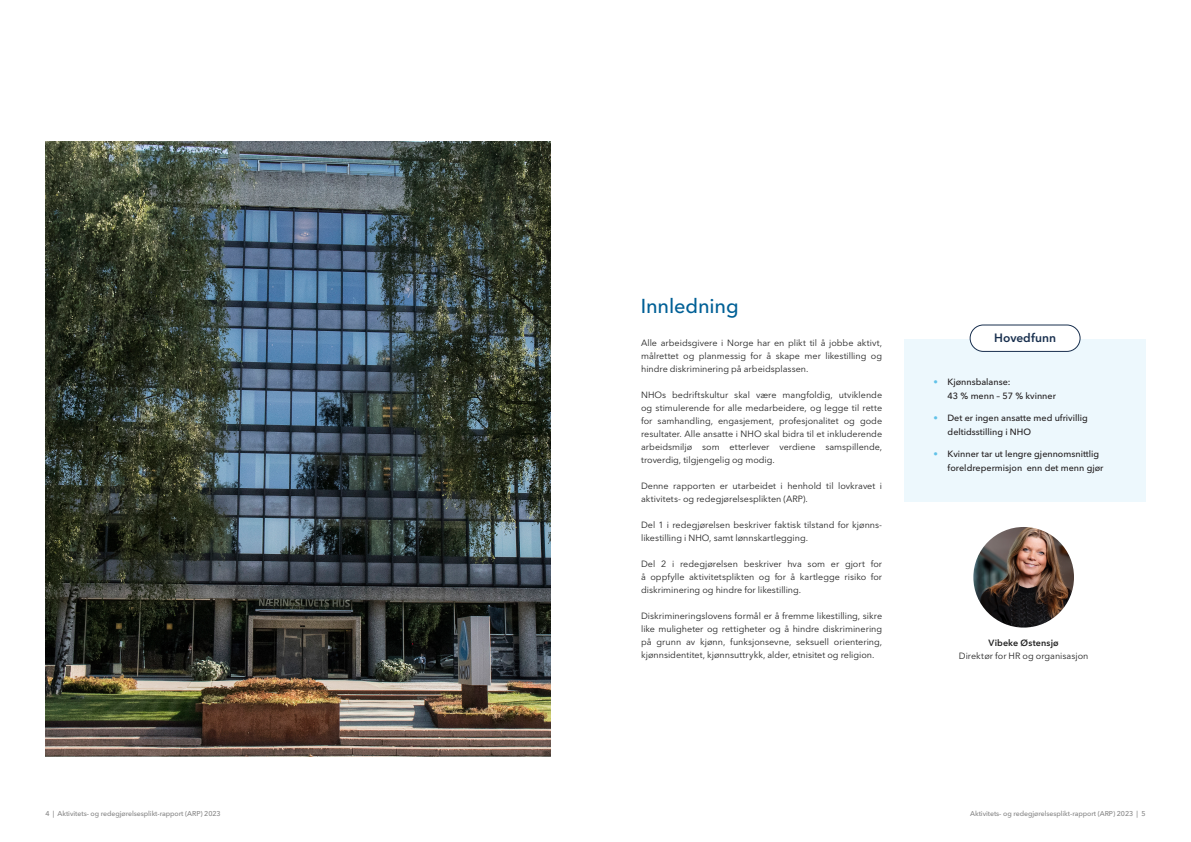
<style>
.page{position:relative;width:1191px;height:842px;background:#fff}
.page>*{position:absolute;margin:0;border:0;box-sizing:border-box;transform-origin:0 0}
.H2_Avenir{font:500 20px "Avenir Next LT Pro";letter-spacing:-.01em;color:#006096}
.NHO-mellomtittel_hoved{font:600 12px "Avenir Next LT Pro";letter-spacing:.005em;color:#182f4e}
.NHO-brødtekst{font:9px/13px "Avenir Next LT Pro";color:#222;text-align:justify}
.t1{font:500 9px/14px "Avenir Next LT Pro";color:#231f20}
.NHO-brødtekst-2{font:600 9px "Avenir Next LT Pro";letter-spacing:.015em;color:#222}
.t2{font:500 7px "Avenir Next LT Pro";letter-spacing:-.01em;color:#868686}
.s1{color:#61c2e8}
</style>
<div class="page">
<img style="left:45px;top:142px;width:505px;height:615px">
<div style="left:904px;top:339px;width:241px;height:163px;background:#edf8fd"></div>
<div style="left:970px;top:325px;width:110px;height:26px;background:#fff;border-radius:13px"></div>
<div style="left:969px;top:325px;width:111px;height:27px;border:1px solid #182f4e;border-radius:13px"></div>
<img style="left:973px;top:527px;width:101px;height:101px;border-radius:50px">
<p class="H2_Avenir" style="left:641px;top:294px;width:99px">Innledning</p>
<p class="NHO-brødtekst" style="left:641px;top:337px;width:242px">Alle arbeidsgivere i Norge har en plikt til å jobbe aktivt, målrettet og planmessig for å skape mer likestilling og hindre diskriminering på arbeidsplassen.</p>
<p class="NHO-brødtekst" style="left:641px;top:389px;width:242px">NHOs bedriftskultur skal være mangfoldig, utviklende og stimulerende for alle medarbeidere, og legge til rette for samhandling, engasjement, profesjonalitet og gode resultater. Alle ansatte i NHO skal bidra til et inkluderende arbeidsmiljø som etterlever verdiene samspillende, troverdig, tilgjengelig og modig.</p>
<p class="NHO-brødtekst" style="left:641px;top:480px;width:242px">Denne rapporten er utarbeidet i henhold til lovkravet i aktivitets- og redegjørelsesplikten (ARP).</p>
<p class="NHO-brødtekst" style="left:641px;top:519px;width:242px">Del 1 i redegjørelsen beskriver faktisk tilstand for kjønns&shy;likestilling i NHO, samt lønnskartlegging.</p>
<p class="NHO-brødtekst" style="left:641px;top:558px;width:242px">Del 2 i redegjørelsen beskriver hva som er gjort for å oppfylle aktivitetsplikten og for å kartlegge risiko for diskriminering og hindre for likestilling.</p>
<p class="NHO-brødtekst" style="left:641px;top:610px;width:242px">Diskrimineringslovens formål er å fremme likestilling, sikre like muligheter og rettigheter og å hindre diskriminering på grunn av kjønn, funksjonsevne, seksuell orientering, kjønnsidentitet, kjønnsuttrykk, alder, etnisitet og religion.</p>
<p class="NHO-mellomtittel_hoved" style="left:994px;top:330px;width:63px">Hovedfunn</p>
<p class="t1" style="left:947px;top:375px;width:110px;text-indent:-14px"><span class="s1">•</span> Kjønnsbalanse:<br>43 % menn – 57 % kvinner</p>
<p class="t1" style="left:947px;top:411px;width:142px;text-indent:-14px"><span class="s1">•</span> Det er ingen ansatte med ufrivillig deltidsstilling i NHO</p>
<p class="t1" style="left:947px;top:447px;width:157px;text-indent:-14px"><span class="s1">•</span> Kvinner tar ut lengre gjennomsnittlig foreldrepermisjon enn det menn gjør</p>
<p class="NHO-brødtekst-2" style="left:988px;top:637px;width:72px">Vibeke Østensjø</p>
<p class="NHO-brødtekst" style="left:959px;top:649px;width:131px">Direktør for HR og organisasjon</p>
<p class="t2" style="left:45px;top:810px;width:177px">4 | Aktivitets- og redegjørelsesplikt-rapport (ARP) 2023</p>
<p class="t2" style="left:970px;top:810px;width:177px">Aktivitets- og redegjørelsesplikt-rapport (ARP) 2023 | 5</p>
</div>
